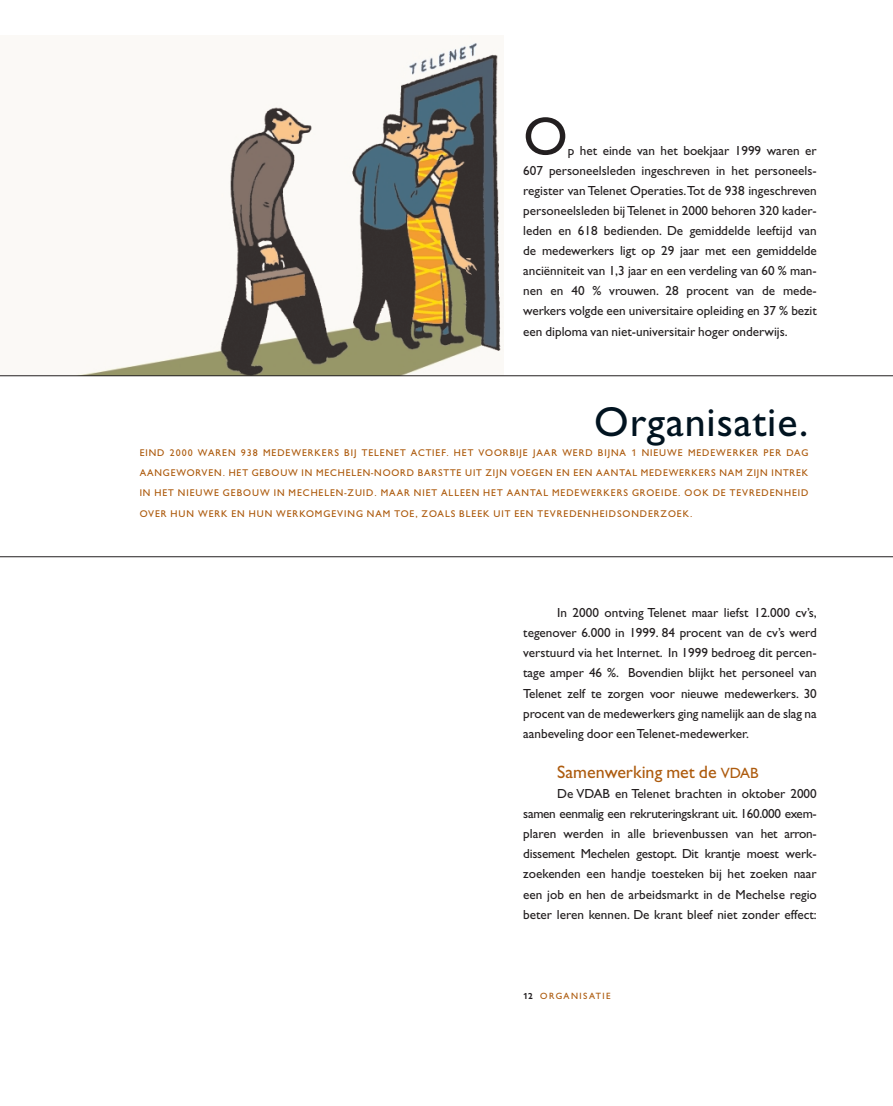
<style>
.page{position:relative;width:893px;height:1106px;background:#fff}
.page>*{position:absolute;margin:0;border:0;box-sizing:border-box;transform-origin:0 0}
.t1{font:54px "Gill Sans";color:#231f20}
.t2{font:42px "Gill Sans";letter-spacing:.02em;color:#011320}
.t3{font:18px "Gill Sans";color:#ad5b0e}
.t4{font:13.2px/20.1px "Gill Sans";color:#231f20;text-align:justify}
.t5{font:500 10.05px/20.1px "Giltus T";letter-spacing:.095em;color:#ad5b0e;text-align:justify}
.t6{font:500 9.3px "Giltus T";letter-spacing:.155em;color:#ad5b0e}
.s1{font-size:15px}
.s2{font-weight:700;font-size:9px;color:#231f20}
</style>
<div class="page">
<img style="left:76px;top:43px;width:427px;height:332px">
<hr style="left:0;top:556px;width:892px;height:1px;background:#231f20">
<hr style="left:0;top:375px;width:892px;height:1px;background:#231f20">
<h1 class="t1" style="left:523px;top:118px;width:46px">O</h1>
<p class="t4" style="left:523px;top:141px;width:295px;text-indent:44px">p het einde van het boekjaar 1999 waren er 607 personeelsleden ingeschreven in het personeels&shy;register van Telenet Operaties.Tot de 938 ingeschreven personeelsleden bij Telenet in 2000 behoren 320 kader&shy;leden en 618 bedienden. De gemiddelde leeftijd van de medewerkers ligt op 29 jaar met een gemiddelde anciënniteit van 1,3 jaar en een verdeling van 60 % man&shy;nen en 40 % vrouwen. 28 procent van de mede&shy;werkers volgde een universitaire opleiding en 37 % bezit een diploma van niet-universitair hoger onderwijs.</p>
<h2 class="t2" style="left:594px;top:407px;width:215px">Organisatie.</h2>
<p class="t5" style="left:140px;top:444px;width:670px">EIND 2000 WAREN 938 MEDEWERKERS BIJ TELENET ACTIEF. HET VOORBIJE JAAR WERD BIJNA 1 NIEUWE MEDEWERKER PER DAG AANGEWORVEN. HET GEBOUW IN MECHELEN-NOORD BARSTTE UIT ZIJN VOEGEN EN EEN AANTAL MEDEWERKERS NAM ZIJN INTREK IN HET NIEUWE GEBOUW IN MECHELEN-ZUID. MAAR NIET ALLEEN HET AANTAL MEDEWERKERS GROEIDE. OOK DE TEVREDENHEID OVER HUN WERK EN HUN WERKOMGEVING NAM TOE, ZOALS BLEEK UIT EEN TEVREDENHEIDSONDERZOEK.</p>
<p class="t4" style="left:523px;top:604px;width:295px;text-indent:34px">In 2000 ontving Telenet maar liefst 12.000 cv’s, tegenover 6.000 in 1999. 84 procent van de cv’s werd verstuurd via het Internet. In 1999 bedroeg dit percen&shy;tage amper 46 %. Bovendien blijkt het personeel van Telenet zelf te zorgen voor nieuwe medewerkers. 30 procent van de medewerkers ging namelijk aan de slag na aanbeveling door een Telenet-medewerker.</p>
<h3 class="t3" style="left:557px;top:765px;width:203px">Samenwerking met de <span class="s1">VDAB</span></h3>
<p class="t4" style="left:523px;top:785px;width:295px;text-indent:34px">De VDAB en Telenet brachten in oktober 2000 samen eenmalig een rekruteringskrant uit. 160.000 exem&shy;plaren werden in alle brievenbussen van het arron&shy;dissement Mechelen gestopt. Dit krantje moest werk&shy;zoekenden een handje toesteken bij het zoeken naar een job en hen de arbeidsmarkt in de Mechelse regio beter leren kennen. De krant bleef niet zonder effect:</p>
<p class="t6" style="left:523px;top:993px;width:89px"><span class="s2">12</span> ORGANISATIE</p>
</div>
